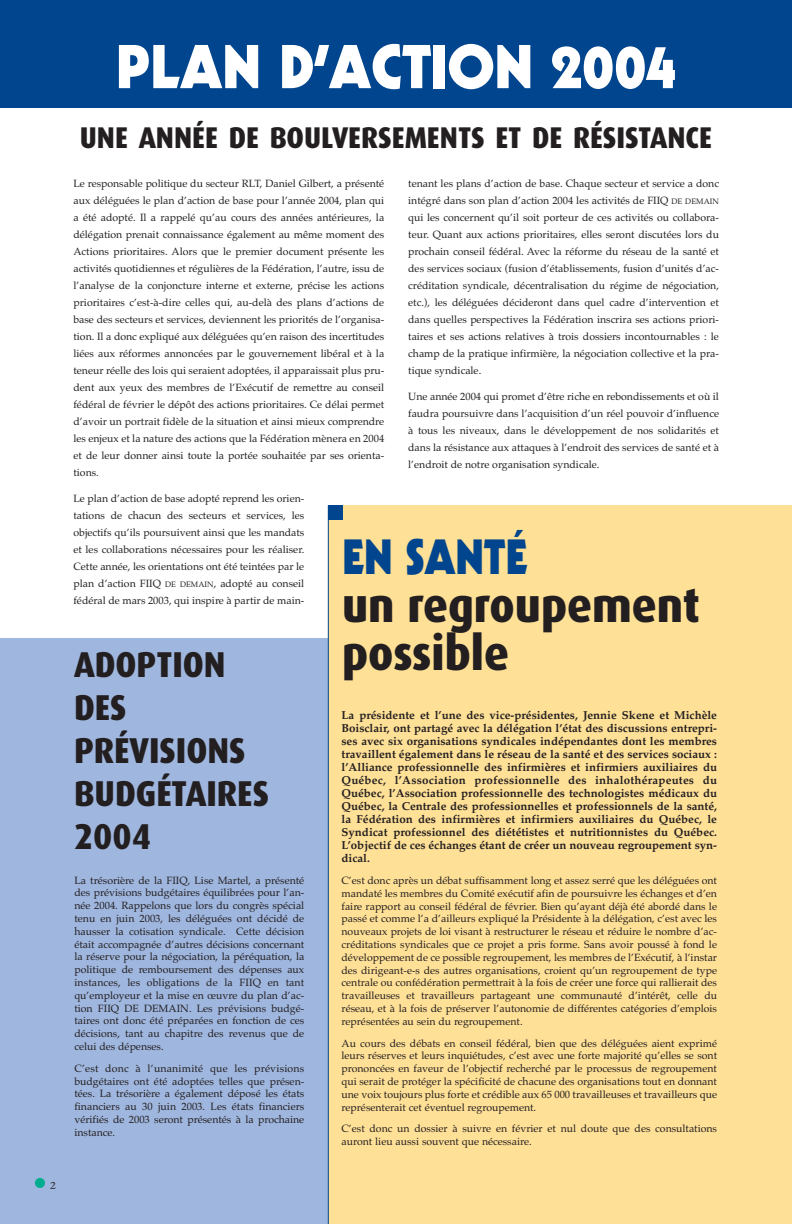
<style>
.page{position:relative;width:792px;height:1224px;background:#fff}
.page>*{position:absolute;margin:0;border:0;box-sizing:border-box;transform-origin:0 0}
.t1{font:900 60px "Kabel";color:#fff}
.t2{font:800 48px/48px "Dax";color:#231f20;scale:.92 1}
.t3{font:900 48px "Kabel";color:#00458d;scale:.92 1}
.t4{font:800 36px/43.2px "Dax";color:#231f20;scale:.92 1}
.t5{font:800 30px "Dax";color:#231f20;scale:.92 1}
.t6{font:700 11.5px/13px "Palatino";color:#231f20;text-align:justify}
.t7{font:10.5px/17px "Palatino";color:#231f20;text-align:justify}
.t8{font:10px "Stone Serif";color:#231f20}
.s1{font-size:7.9px}
</style>
<div class="page">
<div style="left:0;top:638px;width:330px;height:586px;background:#9fb6de"></div>
<div style="left:0;top:0;width:792px;height:108px;background:#00458d"></div>
<div style="left:35px;top:1178px;width:10px;height:10px;background:#00ad8e;border-radius:50%"></div>
<div style="left:328px;top:505px;width:464px;height:719px;background:#ffe097"></div>
<hr style="left:328px;top:505px;width:1px;height:719px;background:#00458d">
<div style="left:328px;top:505px;width:15px;height:15px;background:#00458d"></div>
<p class="t8" style="left:50px;top:1182px;width:7px">2</p>
<h1 class="t1" style="left:116px;top:45px;width:562px">PLAN D’ACTION 2004</h1>
<h3 class="t5" style="left:80px;top:125px;width:689px">UNE ANNÉE DE BOULVERSEMENTS ET DE RÉSISTANCE</h3>
<p class="t7" style="left:408px;top:176px;width:312px">tenant les plans d’action de base. Chaque secteur et service a donc intégré dans son plan d’action 2004 les activités de FIIQ <span class="s1">DE DEMAIN </span>qui les concernent qu’il soit porteur de ces activités ou collabora&shy;teur. Quant aux actions prioritaires, elles seront discutées lors du prochain conseil fédéral. Avec la réforme du réseau de la santé et des services sociaux (fusion d’établissements, fusion d’unités d’ac&shy;créditation syndicale, décentralisation du régime de négociation, etc.), les déléguées décideront dans quel cadre d’intervention et dans quelles perspectives la Fédération inscrira ses actions priori&shy;taires et ses actions relatives à trois dossiers incontournables : le champ de la pratique infirmière, la négociation collective et la pra&shy;tique syndicale.</p>
<p class="t7" style="left:408px;top:389px;width:312px">Une année 2004 qui promet d’être riche en rebondissements et où il faudra poursuivre dans l’acquisition d’un réel pouvoir d’influence à tous les niveaux, dans le développement de nos solidarités et dans la résistance aux attaques à l’endroit des services de santé et à l’endroit de notre organisation syndicale.</p>
<p class="t7" style="left:73px;top:176px;width:312px">Le responsable politique du secteur RLT, Daniel Gilbert, a présenté aux déléguées le plan d’action de base pour l’année 2004, plan qui a été adopté. Il a rappelé qu’au cours des années antérieures, la délégation prenait connaissance également au même moment des Actions prioritaires. Alors que le premier document présente les activités quotidiennes et régulières de la Fédération, l’autre, issu de l’analyse de la conjoncture interne et externe, précise les actions prioritaires c’est-à-dire celles qui, au-delà des plans d’actions de base des secteurs et services, deviennent les priorités de l’organisa&shy;tion. Il a donc expliqué aux déléguées qu’en raison des incertitudes liées aux réformes annoncées par le gouvernement libéral et à la teneur réelle des lois qui seraient adoptées, il apparaissait plus pru&shy;dent aux yeux des membres de l’Exécutif de remettre au conseil fédéral de février le dépôt des actions prioritaires. Ce délai permet d’avoir un portrait fidèle de la situation et ainsi mieux comprendre les enjeux et la nature des actions que la Fédération mènera en 2004 et de leur donner ainsi toute la portée souhaitée par ses orienta&shy;tions.</p>
<p class="t7" style="left:73px;top:491px;width:232px">Le plan d’action de base adopté reprend les orien&shy;tations de chacun des secteurs et services, les objectifs qu’ils poursuivent ainsi que les mandats et les collaborations nécessaires pour les réaliser.<br>Cette année, les orientations ont été teintées par le plan d’action FIIQ <span class="s1">DE DEMAIN</span>, adopté au conseil fédéral de mars 2003, qui inspire à partir de main-</p>
<h2 class="t3" style="left:342px;top:540px;width:203px">EN SANTÉ</h2>
<h2 class="t2" style="left:342px;top:585px;width:391px">un regroupement possible</h2>
<h3 class="t4" style="left:74px;top:645px;width:214px">ADOPTION<br>DES<br>PRÉVISIONS<br>BUDGÉTAIRES<br>2004</h3>
<p class="t6" style="left:342px;top:710px;width:377px">La présidente et l’une des vice-présidentes, Jennie Skene et Michèle Boisclair, ont partagé avec la délégation l’état des discussions entrepri&shy;ses avec six organisations syndicales indépendantes dont les membres travaillent également dans le réseau de la santé et des services sociaux : l’Alliance professionnelle des infirmières et infirmiers auxiliaires du Québec, l’Association professionnelle des inhalothérapeutes du Québec, l’Association professionnelle des technologistes médicaux du Québec, la Centrale des professionnelles et professionnels de la santé, la Fédération des infirmières et infirmiers auxiliaires du Québec, le Syndicat professionnel des diététistes et nutritionnistes du Québec.<br>L’objectif de ces échanges étant de créer un nouveau regroupement syn&shy;dical.</p>
<p class="t7" style="left:342px;top:875px;width:377px;line-height:12.8px">C’est donc après un débat suffisamment long et assez serré que les déléguées ont mandaté les membres du Comité exécutif afin de poursuivre les échanges et d’en faire rapport au conseil fédéral de février. Bien qu’ayant déjà été abordé dans le passé et comme l’a d’ailleurs expliqué la Présidente à la délégation, c’est avec les nouveaux projets de loi visant à restructurer le réseau et réduire le nombre d’ac&shy;créditations syndicales que ce projet a pris forme. Sans avoir poussé à fond le développement de ce possible regroupement, les membres de l’Exécutif, à l’instar des dirigeant-e-s des autres organisations, croient qu’un regroupement de type centrale ou confédération permettrait à la fois de créer une force qui rallierait des travailleuses et travailleurs partageant une communauté d’intérêt, celle du réseau, et à la fois de préserver l’autonomie de différentes catégories d’emplois représentées au sein du regroupement.</p>
<p class="t7" style="left:342px;top:1038px;width:377px;line-height:12.8px">Au cours des débats en conseil fédéral, bien que des déléguées aient exprimé leurs réserves et leurs inquiétudes, c’est avec une forte majorité qu’elles se sont prononcées en faveur de l’objectif recherché par le processus de regroupement qui serait de protéger la spécificité de chacune des organisations tout en donnant une voix toujours plus forte et crédible aux 65 000 travailleuses et travailleurs que représenterait cet éventuel regroupement.</p>
<p class="t7" style="left:342px;top:1124px;width:377px;line-height:12.8px">C’est donc un dossier à suivre en février et nul doute que des consultations auront lieu aussi souvent que nécessaire.</p>
<p class="t7" style="left:74px;top:875px;width:231px;line-height:12.8px">La trésorière de la FIIQ, Lise Martel, a présenté des prévisions budgétaires équilibrées pour l’an&shy;née 2004. Rappelons que lors du congrès spécial tenu en juin 2003, les déléguées ont décidé de hausser la cotisation syndicale. Cette décision était accompagnée d’autres décisions concernant la réserve pour la négociation, la péréquation, la politique de remboursement des dépenses aux instances, les obligations de la FIIQ en tant qu’employeur et la mise en œuvre du plan d’ac&shy;tion FIIQ DE DEMAIN. Les prévisions budgé&shy;taires ont donc été préparées en fonction de ces décisions, tant au chapitre des revenus que de celui des dépenses.</p>
<p class="t7" style="left:74px;top:1063px;width:231px;line-height:12.8px">C’est donc à l’unanimité que les prévisions budgétaires ont été adoptées telles que présen&shy;tées. La trésorière a également déposé les états financiers au 30 juin 2003. Les états financiers vérifiés de 2003 seront présentés à la prochaine instance.</p>
</div>
